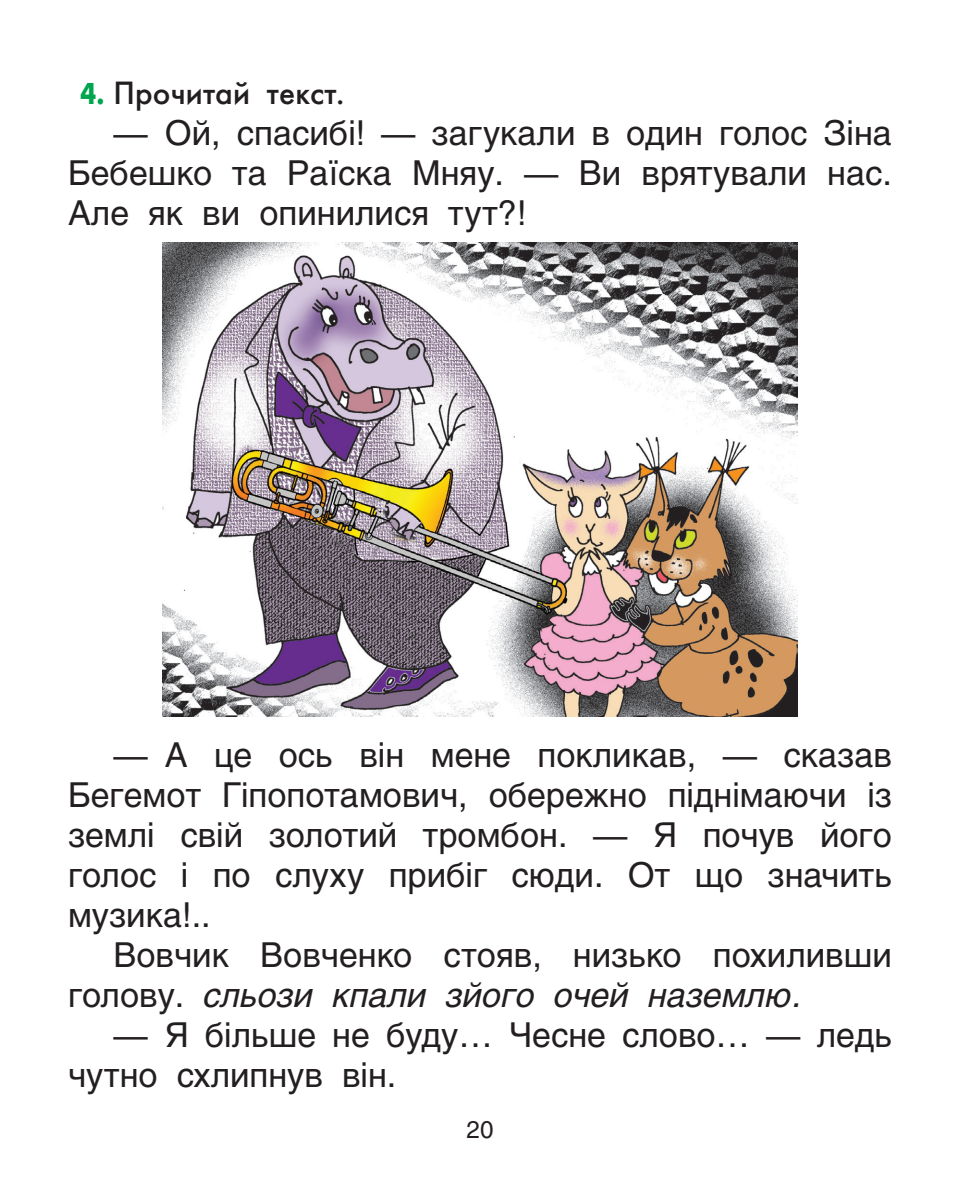
<style>
.page{position:relative;width:964px;height:1191px;background:#fff}
.page>*{position:absolute;margin:0;border:0;box-sizing:border-box;transform-origin:0 0}
.t1{font:34px/40px "Helios";color:#231f20;text-align:justify}
.t2{font:32px "Futuris C";letter-spacing:.005em;color:#231f20}
.t3{font:24px "Helios";color:#231f20}
.s1{font-weight:700;font-size:30px;color:#00a54f}
.s2{font-style:italic}
</style>
<div class="page">
<img style="left:162px;top:243px;width:635px;height:473px">
<p class="t2" style="left:81px;top:74px;width:265px"><span class="s1">4.</span> Прочитай текст.</p>
<p class="t1" style="left:68px;top:112px;width:825px;text-indent:45px">— Ой, спасибі! — загукали в один голос Зіна Бебешко та Раїска Мняу. — Ви врятували нас.<br>Але як ви опинилися тут?!</p>
<p class="t1" style="left:68px;top:735px;width:825px;text-indent:45px">— А це ось він мене покликав, — сказав Бегемот Гіпопотамович, обережно піднімаючи із землі свій золотий тромбон. — Я почув його голос і по слуху прибіг сюди. От що значить музика!..</p>
<p class="t1" style="left:68px;top:934px;width:825px;text-indent:45px">Вовчик Вовченко стояв, низько похиливши голову. <span class="s2">сльози кпали зйого очей наземлю.</span></p>
<p class="t1" style="left:68px;top:1014px;width:825px;text-indent:45px">— Я більше не буду… Чесне слово… — ледь чутно схлипнув він.</p>
<p class="t3" style="left:466px;top:1114px;width:28px">20</p>
</div>
